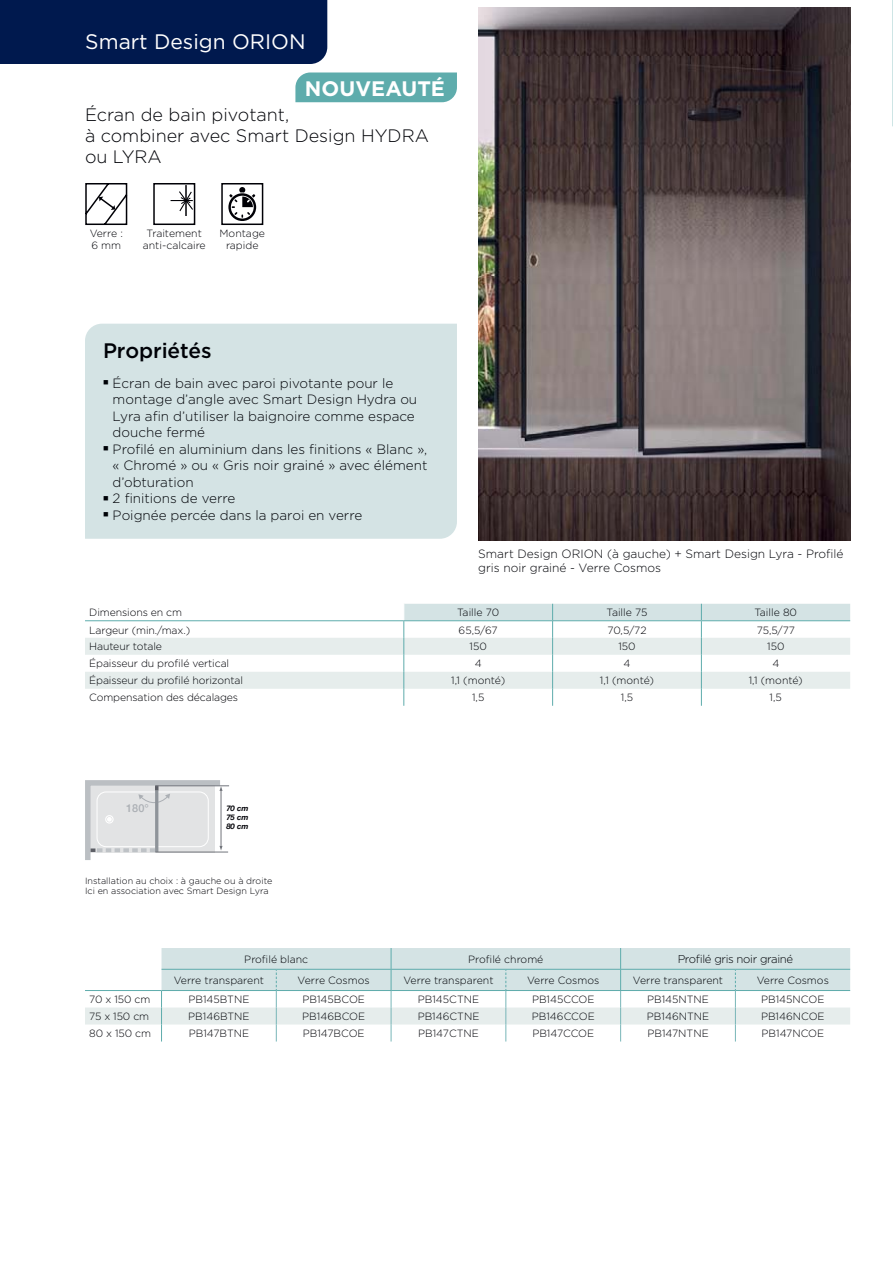
<style>
.page{position:relative;width:893px;height:1263px;background:#fff}
.page>*{position:absolute;margin:0;border:0;box-sizing:border-box;transform-origin:0 0}
.t1{font:21px "Gotham";color:#fff}
.t2{font:500 21px "Gotham";letter-spacing:-.005em;color:#000207}
.t3{font:700 21px "Gotham";color:#fff}
.t4{font:300 18px/21px "Gotham";color:#000207}
.t5{font:300 13.5px/16.5px "Gotham";color:#000207}
.t6{font:300 12px/13.5px "Gotham";color:#000207}
.t7{font:300 11.4px "Gotham";letter-spacing:-.03em;color:#000207}
.t8{font:500 10.95px "Helvetica Neue";color:#abafb4}
.t9{font:300 10.5px/12px "Gotham";color:#000207;text-align:center}
.t10{font:300 9px/10.5px "Gotham";letter-spacing:.005em;color:#000207}
.t11{font:italic 700 7.65px/8.9px "Helvetica Neue";color:#000006;text-align:justify}
</style>
<div class="page">
<img style="left:478px;top:8px;width:372px;height:532px">
<div style="left:85px;top:324px;width:372px;height:215px;background:#d4e3e4"></div>
<svg style="left:85px;top:183px;width:42px;height:42px"></svg>
<div style="left:153px;top:183px;width:42px;height:42px;border:2px solid #000006"></div>
<hr style="left:185px;top:185px;width:2px;height:31px;background:#000006">
<svg style="left:171px;top:190px;width:23px;height:22px"></svg>
<div style="left:221px;top:183px;width:42px;height:42px;border:2px solid #000006"></div>
<svg style="left:228px;top:187px;width:28px;height:34px"></svg>
<svg style="left:85px;top:780px;width:141px;height:80px"></svg>
<hr style="left:155px;top:786px;width:74px;height:1px;background:#71747b">
<hr style="left:155px;top:852px;width:73px;height:1px;background:#71747b">
<svg style="left:85px;top:604px;width:765px;height:102px"></svg>
<div style="left:295px;top:73px;width:162px;height:29px;background:#5eacac"></div>
<svg style="left:85px;top:948px;width:765px;height:94px"></svg>
<svg style="left:892px;top:0;width:1px;height:127px"></svg>
<div style="left:0;top:0;width:327px;height:64px;background:#00194e"></div>
<svg style="left:104px;top:381px;width:4px;height:4px"></svg>
<svg style="left:104px;top:446px;width:4px;height:5px"></svg>
<svg style="left:104px;top:496px;width:4px;height:4px"></svg>
<svg style="left:104px;top:512px;width:4px;height:5px"></svg>
<h1 class="t1" style="left:85px;top:33px;width:222px">Smart Design ORION</h1>
<h1 class="t3" style="left:305px;top:81px;width:141px">NOUVEAUTÉ</h1>
<h2 class="t4" style="left:85px;top:105px;width:345px">Écran de bain pivotant,<br>à combiner avec Smart Design HYDRA ou LYRA</h2>
<p class="t9" style="left:90px;top:228px;width:35px;text-align:left">Verre :<br>6 mm</p>
<p class="t9" style="left:143px;top:228px;width:64px">Traitement anti-calcaire</p>
<p class="t9" style="left:219px;top:228px;width:47px">Montage rapide</p>
<h1 class="t2" style="left:103px;top:343px;width:110px">Propriétés</h1>
<p class="t5" style="left:113px;top:376px;width:316px">Écran de bain avec paroi pivotante pour le montage d’angle avec Smart Design Hydra ou Lyra afin d’utiliser la baignoire comme espace douche fermé<br>Profilé en aluminium dans les finitions « Blanc », « Chromé » ou « Gris noir grainé » avec élément d’obturation<br>2 finitions de verre<br>Poignée percée dans la paroi en verre</p>
<p class="t6" style="left:478px;top:548px;width:367px">Smart Design ORION (à gauche) + Smart Design Lyra - Profilé gris noir grainé - Verre Cosmos</p>
<p class="t9" style="left:89px;top:607px;width:94px">Dimensions en cm</p>
<p class="t9" style="left:457px;top:607px;width:43px">Taille 70</p>
<p class="t9" style="left:607px;top:607px;width:42px">Taille 75</p>
<p class="t9" style="left:754px;top:607px;width:44px">Taille 80</p>
<p class="t9" style="left:89px;top:625px;width:102px">Largeur (min./max.)</p>
<p class="t9" style="left:459px;top:625px;width:41px">65,5/67</p>
<p class="t9" style="left:607px;top:625px;width:41px">70,5/72</p>
<p class="t9" style="left:757px;top:625px;width:40px">75,5/77</p>
<p class="t9" style="left:89px;top:641px;width:74px">Hauteur totale</p>
<p class="t9" style="left:469px;top:641px;width:19px">150</p>
<p class="t9" style="left:618px;top:641px;width:19px">150</p>
<p class="t9" style="left:767px;top:641px;width:19px">150</p>
<p class="t9" style="left:89px;top:658px;width:141px">Épaisseur du profilé vertical</p>
<p class="t9" style="left:475px;top:658px;width:8px">4</p>
<p class="t9" style="left:623px;top:658px;width:8px">4</p>
<p class="t9" style="left:772px;top:658px;width:8px">4</p>
<p class="t9" style="left:89px;top:675px;width:155px">Épaisseur du profilé horizontal</p>
<p class="t9" style="left:451px;top:675px;width:56px">1,1 (monté)</p>
<p class="t9" style="left:600px;top:675px;width:56px">1,1 (monté)</p>
<p class="t9" style="left:749px;top:675px;width:56px">1,1 (monté)</p>
<p class="t9" style="left:89px;top:693px;width:150px">Compensation des décalages</p>
<p class="t9" style="left:472px;top:693px;width:14px">1,5</p>
<p class="t9" style="left:621px;top:693px;width:14px">1,5</p>
<p class="t9" style="left:770px;top:693px;width:14px">1,5</p>
<p class="t8" style="left:126px;top:802px;width:24px">180°</p>
<p class="t11" style="left:226px;top:804px;width:24px">70 cm 75 cm 80 cm</p>
<p class="t10" style="left:85px;top:876px;width:189px">Installation au choix : à gauche ou à droite<br>Ici en association avec Smart Design Lyra</p>
<p class="t9" style="left:244px;top:954px;width:65px">Profilé blanc</p>
<p class="t9" style="left:468px;top:954px;width:77px">Profilé chromé</p>
<p class="t7" style="left:678px;top:954px;width:117px">Profilé gris noir grainé</p>
<p class="t9" style="left:174px;top:975px;width:92px">Verre transparent</p>
<p class="t9" style="left:298px;top:975px;width:74px">Verre Cosmos</p>
<p class="t9" style="left:403px;top:975px;width:92px">Verre transparent</p>
<p class="t9" style="left:527px;top:975px;width:74px">Verre Cosmos</p>
<p class="t9" style="left:633px;top:975px;width:92px">Verre transparent</p>
<p class="t9" style="left:757px;top:975px;width:74px">Verre Cosmos</p>
<p class="t9" style="left:89px;top:994px;width:63px">70 x 150 cm</p>
<p class="t9" style="left:188px;top:994px;width:62px">PB145BTNE</p>
<p class="t9" style="left:302px;top:994px;width:64px">PB145BCOE</p>
<p class="t9" style="left:418px;top:994px;width:63px">PB145CTNE</p>
<p class="t9" style="left:532px;top:994px;width:64px">PB145CCOE</p>
<p class="t9" style="left:647px;top:994px;width:63px">PB145NTNE</p>
<p class="t9" style="left:761px;top:994px;width:65px">PB145NCOE</p>
<p class="t9" style="left:89px;top:1011px;width:61px">75 x 150 cm</p>
<p class="t9" style="left:188px;top:1011px;width:63px">PB146BTNE</p>
<p class="t9" style="left:302px;top:1011px;width:64px">PB146BCOE</p>
<p class="t9" style="left:418px;top:1011px;width:63px">PB146CTNE</p>
<p class="t9" style="left:532px;top:1011px;width:64px">PB146CCOE</p>
<p class="t9" style="left:647px;top:1011px;width:64px">PB146NTNE</p>
<p class="t9" style="left:761px;top:1011px;width:65px">PB146NCOE</p>
<p class="t9" style="left:89px;top:1028px;width:63px">80 x 150 cm</p>
<p class="t9" style="left:189px;top:1028px;width:62px">PB147BTNE</p>
<p class="t9" style="left:303px;top:1028px;width:63px">PB147BCOE</p>
<p class="t9" style="left:418px;top:1028px;width:62px">PB147CTNE</p>
<p class="t9" style="left:532px;top:1028px;width:63px">PB147CCOE</p>
<p class="t9" style="left:647px;top:1028px;width:63px">PB147NTNE</p>
<p class="t9" style="left:761px;top:1028px;width:64px">PB147NCOE</p>
</div>
